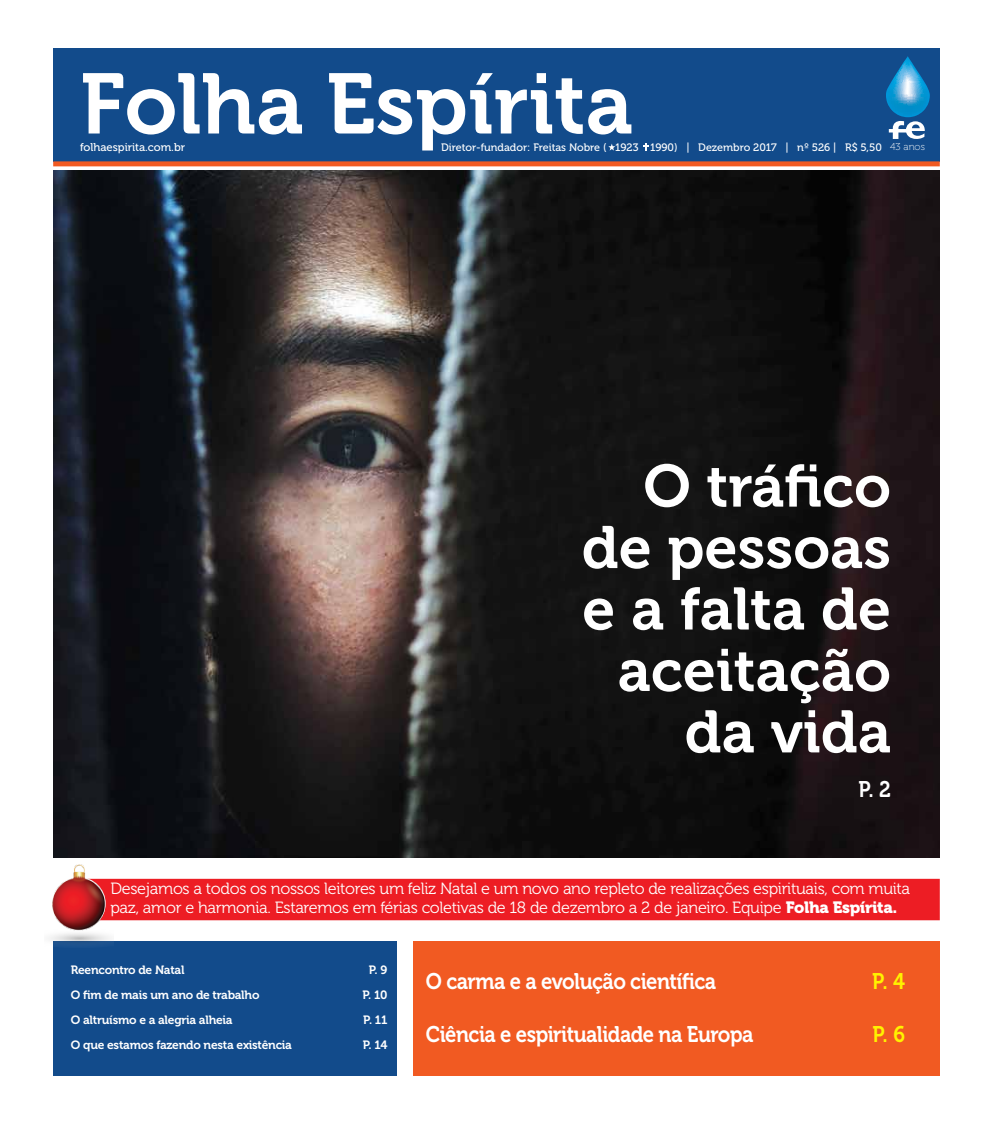
<style>
.page{position:relative;width:993px;height:1124px;background:#fff}
.page>*{position:absolute;margin:0;border:0;box-sizing:border-box;transform-origin:0 0}
.t1{font:85px "Museo 700";color:#fff}
.t2{font:59.38px/61.4px "Museo 700";color:#fff;text-align:right}
.t3{font:22.5px "Museo 700";letter-spacing:-.025em;color:#fff;scale:.9 1}
.t4{font:22.5px "Museo 700";color:#fff200;scale:.9 1}
.t5{font:16.25px/18.8px "Museo 300";letter-spacing:-.02em;color:#fff}
.t6{font:12px "Museo 700";letter-spacing:-.02em;color:#fff}
.t7{font:11.25px "Museo 500";color:#fff}
.t8{font:10.75px "Museo 500";color:#fff}
.s1{font-family:"Museo 100";font-size:10px}
.s2{font-family:"Museo 900"}
</style>
<div class="page">
<img style="left:53px;top:171px;width:886px;height:686px">
<div style="left:53px;top:48px;width:886px;height:113px;background:#124b8b"></div>
<div style="left:53px;top:161px;width:886px;height:5px;background:#f15a22"></div>
<svg style="left:886px;top:56px;width:43px;height:83px"></svg>
<svg style="left:608px;top:144px;width:7px;height:7px"></svg>
<svg style="left:643px;top:143px;width:5px;height:8px"></svg>
<div style="left:53px;top:941px;width:344px;height:134px;background:#124b8b"></div>
<div style="left:413px;top:941px;width:526px;height:134px;background:#f15a22"></div>
<div style="left:113px;top:878px;width:826px;height:42px;background:#ed1d24"></div>
<img style="left:50px;top:864px;width:63px;height:82px">
<h1 class="t1" style="left:80px;top:57px;width:554px">Folha Espírita</h1>
<p class="t7" style="left:80px;top:141px;width:106px">folhaespirita.com.br</p>
<p class="t8" style="left:441px;top:141px;width:485px">Diretor-fundador: Freitas Nobre ( 1923 1990) | Dezembro 2017 | nº 526 | R$ 5,50 <span class="s1">43 anos</span></p>
<h2 class="t2" style="left:581px;top:456px;width:311px">O tráfico de pessoas e a falta de aceitação da vida</h2>
<h3 class="t3" style="left:858px;top:776px;width:38px">P. 2</h3>
<p class="t5" style="left:110px;top:879px;width:801px">Desejamos a todos os nossos leitores um feliz Natal e um novo ano repleto de realizações espirituais, com muita paz, amor e harmonia. Estaremos em férias coletivas de 18 de dezembro a 2 de janeiro. Equipe <span class="s2">Folha Espírita.</span></p>
<p class="t6" style="left:71px;top:962px;width:115px">Reencontro de Natal</p>
<p class="t6" style="left:369px;top:962px;width:20px">P. 9</p>
<p class="t6" style="left:71px;top:987px;width:190px">O fim de mais um ano de trabalho</p>
<p class="t6" style="left:362px;top:987px;width:26px">P. 10</p>
<p class="t6" style="left:71px;top:1012px;width:163px">O altruísmo e a alegria alheia</p>
<p class="t6" style="left:363px;top:1012px;width:26px">P. 11</p>
<p class="t6" style="left:71px;top:1037px;width:222px">O que estamos fazendo nesta existência</p>
<p class="t6" style="left:362px;top:1037px;width:26px">P. 14</p>
<h3 class="t3" style="left:426px;top:968px;width:324px">O carma e a evolução científica</h3>
<h3 class="t4" style="left:871px;top:968px;width:38px">P. 4</h3>
<h3 class="t3" style="left:426px;top:1021px;width:365px">Ciência e espiritualidade na Europa</h3>
<h3 class="t4" style="left:872px;top:1021px;width:38px">P. 6</h3>
</div>
